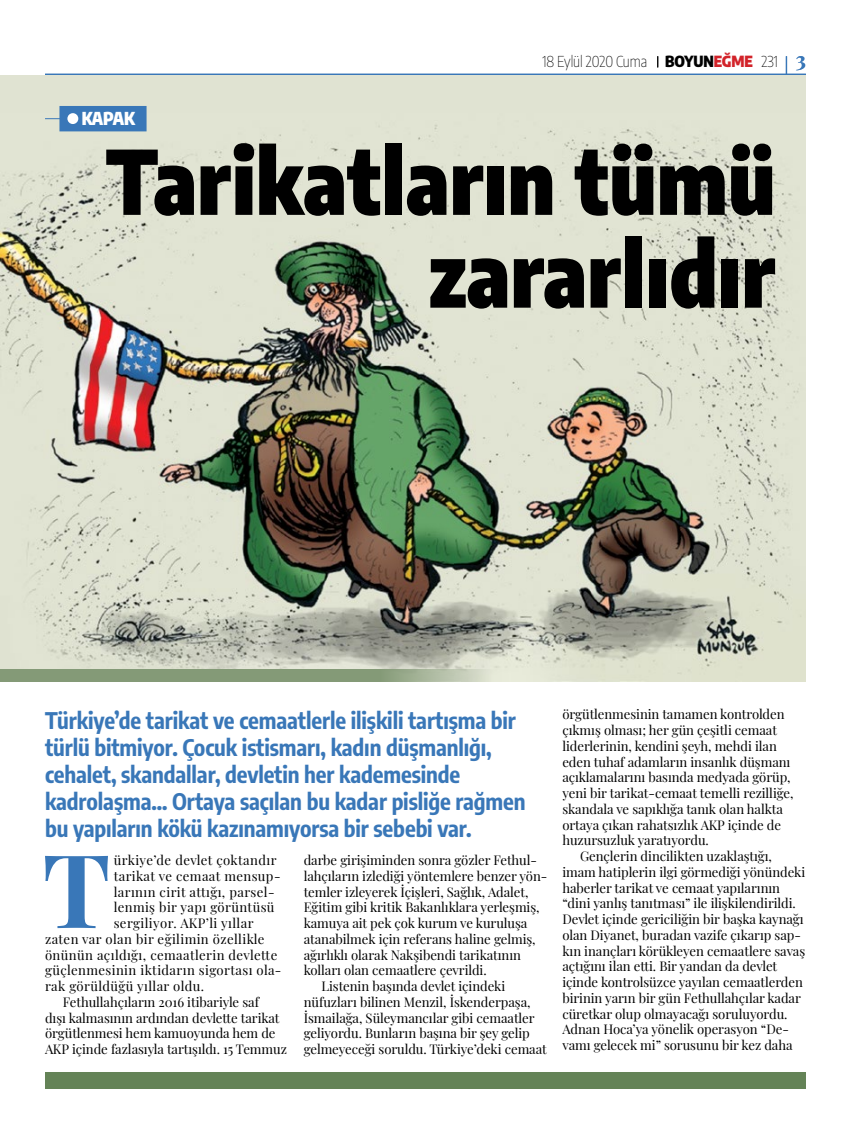
<style>
.page{position:relative;width:851px;height:1134px;background:#fff}
.page>*{position:absolute;margin:0;border:0;box-sizing:border-box;transform-origin:0 0}
.t1{font:700 102px "Playfair Display";color:#3977b8}
.t2{font:900 88.25px/92.8px "Encode Sans Condensed";color:#000;text-align:right}
.t3{font:700 22.5px/27px "Encode Sans Condensed";letter-spacing:-.005em;color:#3977b8}
.t4{font:900 17.5px "Encode Sans Condensed";letter-spacing:-.02em;color:#fff}
.t5{font:100 15.12px "Encode Sans Condensed";letter-spacing:-.01em;color:#000}
.t6{font:13.12px "Playfair Display";letter-spacing:-.005em;color:#000}
.t7{font:13.12px "Playfair Display";letter-spacing:.03em;color:#000}
.s1{font-weight:900}
.s2{font-weight:900;color:#d2232a}
.s3{font-family:"Playfair Display";font-weight:700;font-size:20.75px;color:#3977b8}
</style>
<div class="page">
<div style="left:0;top:75px;width:805px;height:606px;background:#e0e3d2"></div>
<img style="left:0;top:113px;width:801px;height:561px">
<hr style="left:45px;top:74px;width:760px;height:1px;background:#3977b8">
<svg style="left:785px;top:56px;width:2px;height:18px"></svg>
<div style="left:45px;top:1073px;width:760px;height:16px;background:#648357"></div>
<svg style="left:0;top:669px;width:501px;height:12px;background:#8fa382"></svg>
<div style="left:59px;top:106px;width:87px;height:25px;background:#3977b8"></div>
<hr style="left:45px;top:118px;width:87px;height:1px;background:#3977b8">
<div style="left:67px;top:113px;width:11px;height:11px;background:#fff;border-radius:50%"></div>
<h3 class="t4" style="left:82px;top:105px;width:55px">KAPAK</h3>
<p class="t5" style="left:542px;top:51px;width:265px">18 Eylül 2020 Cuma <span class="s1">BOYUN</span><span class="s2">EĞME</span> 231 <span class="s3">3</span></p>
<h2 class="t2" style="left:106px;top:128px;width:670px">Tarikatların tümü zararlıdır</h2>
<p class="t3" style="left:45px;top:705px;width:482px">Türkiye’de tarikat ve cemaatlerle ilişkili tartışma bir türlü bitmiyor. Çocuk istismarı, kadın düşmanlığı, cehalet, skandallar, devletin her kademesinde kadrolaşma… Ortaya saçılan bu kadar pisliğe rağmen bu yapıların kökü kazınamıyorsa bir sebebi var.</p>
<h1 class="t1" style="left:42px;top:809px;width:70px">T</h1>
<p class="t7" style="left:114px;top:850px;width:164px">ürkiye’de devlet çoktandır</p>
<p class="t7" style="left:114px;top:866px;width:168px">tarikat ve cemaat mensup-</p>
<p class="t7" style="left:114px;top:881px;width:162px">larının cirit attığı, parsel-</p>
<p class="t7" style="left:114px;top:897px;width:162px">lenmiş bir yapı görüntüsü</p>
<p class="t7" style="left:114px;top:913px;width:141px">sergiliyor. AKP’li yıllar</p>
<p class="t7" style="left:45px;top:929px;width:221px">zaten var olan bir eğilimin özellikle</p>
<p class="t7" style="left:45px;top:944px;width:234px">önünün açıldığı, cemaatlerin devlette</p>
<p class="t7" style="left:45px;top:960px;width:238px">güçlenmesinin iktidarın sigortası ola-</p>
<p class="t7" style="left:45px;top:976px;width:160px">rak görüldüğü yıllar oldu.</p>
<p class="t6" style="left:63px;top:992px;width:198px">Fethullahçıların 2016 itibariyle saf</p>
<p class="t6" style="left:45px;top:1007px;width:236px">dışı kalmasının ardından devlette tarikat</p>
<p class="t6" style="left:45px;top:1023px;width:232px">örgütlenmesi hem kamuoyunda hem de</p>
<p class="t6" style="left:45px;top:1039px;width:243px">AKP içinde fazlasıyla tartışıldı. 15 Temmuz</p>
<p class="t6" style="left:304px;top:850px;width:235px">darbe girişiminden sonra gözler Fethul-</p>
<p class="t6" style="left:304px;top:866px;width:245px">lahçıların izlediği yöntemlere benzer yön-</p>
<p class="t6" style="left:304px;top:881px;width:226px">temler izleyerek İçişleri, Sağlık, Adalet,</p>
<p class="t6" style="left:304px;top:897px;width:237px">Eğitim gibi kritik Bakanlıklara yerleşmiş,</p>
<p class="t6" style="left:304px;top:913px;width:225px">kamuya ait pek çok kurum ve kuruluşa</p>
<p class="t6" style="left:304px;top:929px;width:233px">atanabilmek için referans haline gelmiş,</p>
<p class="t6" style="left:304px;top:944px;width:219px">ağırlıklı olarak Nakşibendi tarikatının</p>
<p class="t6" style="left:304px;top:960px;width:184px">kolları olan cemaatlere çevrildi.</p>
<p class="t6" style="left:321px;top:976px;width:185px">Listenin başında devlet içindeki</p>
<p class="t6" style="left:304px;top:992px;width:228px">nüfuzları bilinen Menzil, İskenderpaşa,</p>
<p class="t6" style="left:304px;top:1007px;width:232px">İsmailağa, Süleymancılar gibi cemaatler</p>
<p class="t6" style="left:304px;top:1023px;width:228px">geliyordu. Bunların başına bir şey gelip</p>
<p class="t6" style="left:304px;top:1039px;width:245px">gelmeyeceği soruldu. Türkiye’deki cemaat</p>
<p class="t6" style="left:562px;top:704px;width:224px">örgütlenmesinin tamamen kontrolden</p>
<p class="t6" style="left:562px;top:720px;width:216px">çıkmış olması; her gün çeşitli cemaat</p>
<p class="t6" style="left:562px;top:736px;width:216px">liderlerinin, kendini şeyh, mehdi ilan</p>
<p class="t6" style="left:562px;top:751px;width:229px">eden tuhaf adamların insanlık düşmanı</p>
<p class="t6" style="left:562px;top:767px;width:230px">açıklamalarını basında medyada görüp,</p>
<p class="t6" style="left:562px;top:783px;width:232px">yeni bir tarikat-cemaat temelli rezilliğe,</p>
<p class="t6" style="left:562px;top:799px;width:222px">skandala ve sapıklığa tanık olan halkta</p>
<p class="t6" style="left:562px;top:814px;width:220px">ortaya çıkan rahatsızlık AKP içinde de</p>
<p class="t6" style="left:562px;top:830px;width:148px">huzursuzluk yaratıyordu.</p>
<p class="t6" style="left:580px;top:846px;width:193px">Gençlerin dincilikten uzaklaştığı,</p>
<p class="t6" style="left:562px;top:862px;width:244px">imam hatiplerin ilgi görmediği yönündeki</p>
<p class="t6" style="left:562px;top:877px;width:219px">haberler tarikat ve cemaat yapılarının</p>
<p class="t6" style="left:562px;top:893px;width:235px">“dini yanlış tanıtması” ile ilişkilendirildi.</p>
<p class="t6" style="left:562px;top:909px;width:243px">Devlet içinde gericiliğin bir başka kaynağı</p>
<p class="t6" style="left:562px;top:925px;width:240px">olan Diyanet, buradan vazife çıkarıp sap-</p>
<p class="t6" style="left:562px;top:940px;width:244px">kın inançları körükleyen cemaatlere savaş</p>
<p class="t6" style="left:562px;top:956px;width:216px">açtığını ilan etti. Bir yandan da devlet</p>
<p class="t6" style="left:562px;top:972px;width:242px">içinde kontrolsüzce yayılan cemaatlerden</p>
<p class="t6" style="left:562px;top:988px;width:240px">birinin yarın bir gün Fethullahçılar kadar</p>
<p class="t6" style="left:562px;top:1003px;width:226px">cüretkar olup olmayacağı soruluyordu.</p>
<p class="t6" style="left:562px;top:1019px;width:228px">Adnan Hoca’ya yönelik operasyon “De-</p>
<p class="t6" style="left:562px;top:1035px;width:232px">vamı gelecek mi” sorusunu bir kez daha</p>
</div>
